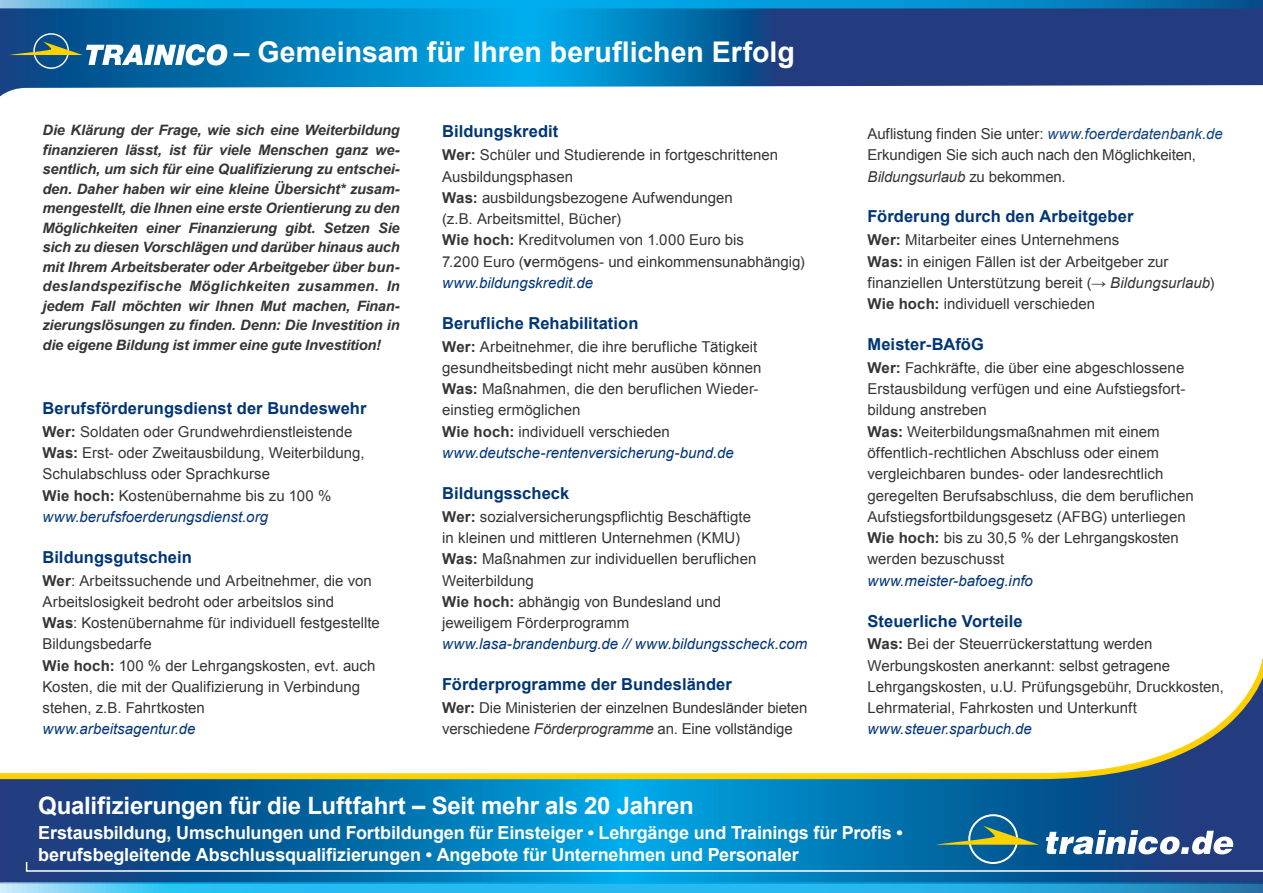
<style>
.page{position:relative;width:1263px;height:893px;background:#fff}
.page>*{position:absolute;margin:0;border:0;box-sizing:border-box;transform-origin:0 0}
.Überschrift{font:700 28.5px "Arial";color:#fff}
.Überschrift-2{font:700 24px "Arial";letter-spacing:-.01em;color:#fff}
.Überschrift-3{font:700 18px/21.6px "Arial";letter-spacing:-.01em;color:#fff}
.Überschrift-4{font:700 16.5px "Arial";letter-spacing:.005em;color:#003576}
.Fließ{font:15px/21.3px "Arial";color:#363536}
.www{font:italic 15px "Arial";color:#003576}
.Fließ-2{font:italic 700 14.55px "Arial";letter-spacing:-.015em;color:#363536}
.Fließ-3{font:italic 700 14.4px/19.5px "Arial";letter-spacing:-.015em;color:#363536;text-align:justify}
.s1{font-style:italic}
.s2{font-size:14.55px}
.s3{font-weight:700}
.s4{font-style:italic;color:#124380}
</style>
<div class="page">
<svg style="left:0;top:9px;width:1263px;height:88px;background:#2c75ac"></svg>
<svg style="left:0;top:781px;width:1263px;height:100px;background:#076aa7"></svg>
<svg style="left:0;top:658px;width:1263px;height:123px"></svg>
<svg style="left:0;top:881px;width:1263px;height:12px;background:#28a9de"></svg>
<svg style="left:0;top:0;width:1263px;height:9px;background:#0a97d4"></svg>
<svg style="left:25px;top:860px;width:1238px;height:12px;background:#267cb2"></svg>
<div style="left:33px;top:33px;width:36px;height:36px;border:1px solid #fff;border-radius:50%"></div>
<svg style="left:9px;top:41px;width:218px;height:24px"></svg>
<div style="left:968px;top:814px;width:50px;height:50px;border:2px solid #fff;border-radius:50%"></div>
<svg style="left:936px;top:826px;width:103px;height:19px;background:#52856f"></svg>
<svg style="left:1046px;top:830px;width:187px;height:24px"></svg>
<p class="Überschrift" style="left:234px;top:33px;width:562px"><span class="s1">–</span> Gemeinsam für Ihren beruflichen Erfolg</p>
<p class="Fließ-3" style="left:43px;top:121px;width:359px">Die Klärung der Frage, wie sich eine Weiterbildung</p>
<p class="Fließ-2" style="left:43px;top:140px;width:359px">finanzieren lässt, ist für viele Menschen ganz we-</p>
<p class="Fließ-3" style="left:43px;top:160px;width:359px"><span class="s2">sentlich</span>, um sich für eine Qualifizierung zu entschei&shy;den. Daher haben wir eine kleine Übersicht* zusam&shy;mengestellt, die Ihnen eine erste Orientierung zu den Möglichkeiten einer Finanzierung gibt. Setzen Sie sich zu diesen Vorschlägen und darüber hinaus auch mit Ihrem Arbeitsberater oder Arbeitgeber über bun&shy;deslandspezifische Möglichkeiten zusammen. In jedem Fall möchten wir Ihnen Mut machen, Finan&shy;zierungslösungen zu finden. Denn: Die Investition in die eigene Bildung ist immer eine gute Investition!</p>
<p class="Überschrift-4" style="left:43px;top:397px;width:325px">Berufsförderungsdienst der Bundeswehr</p>
<p class="Fließ" style="left:43px;top:421px;width:323px"><span class="s3">Wer:</span> Soldaten oder Grundwehrdienstleistende <span class="s3">Was:</span> Erst- oder Zweitausbildung, Weiterbildung, Schulabschluss oder Sprachkurse<br><span class="s3">Wie hoch:</span> Kostenübernahme bis zu 100 %</p>
<p class="www" style="left:43px;top:507px;width:227px">www.berufsfoerderungsdienst.org</p>
<p class="Überschrift-4" style="left:43px;top:546px;width:151px">Bildungsgutschein</p>
<p class="Fließ" style="left:43px;top:570px;width:339px"><span class="s3">Wer</span>: Arbeitssuchende und Arbeitnehmer, die von Arbeitslosigkeit bedroht oder arbeitslos sind<br><span class="s3">Was</span>: Kostenübernahme fü r individuell festgestellte Bildungsbedarfe<br><span class="s3">Wie hoch:</span> 100 % der Lehrgangskosten, evt. auch Kosten, die mit der Qualifizierung in Verbindung stehen, z.B. Fahrtkosten</p>
<p class="www" style="left:43px;top:719px;width:154px">www.arbeitsagentur.de</p>
<p class="Überschrift-4" style="left:442px;top:120px;width:118px">Bildungskredit</p>
<p class="Fließ" style="left:442px;top:145px;width:364px"><span class="s3">Wer:</span> Schüler und Studierende in fortgeschrittenen Ausbildungsphasen<br><span class="s3">Was:</span> ausbildungsbezogene Aufwendungen<br>(z.B. Arbeitsmittel, Bücher)<br><span class="s3">Wie hoch:</span> Kreditvolumen von 1.000 Euro bis<br>7.200 Euro (<span class="s3">v</span>ermögens- und einkommensunabhängig)</p>
<p class="www" style="left:442px;top:273px;width:152px">www.bildungskredit.de</p>
<p class="Überschrift-4" style="left:442px;top:312px;width:198px">Berufliche Rehabilitation</p>
<p class="Fließ" style="left:442px;top:336px;width:321px"><span class="s3">Wer:</span> Arbeitnehmer, die ihre berufliche Tätigkeit gesundheitsbedingt nicht mehr ausüben können</p>
<p class="Fließ" style="left:442px;top:378px;width:318px"><span class="s3">Was:</span> Maßnahmen, die den beruflichen Wieder&shy;einstieg ermöglichen</p>
<p class="Fließ" style="left:442px;top:421px;width:229px"><span class="s3">Wie hoch:</span> individuell verschieden</p>
<p class="www" style="left:442px;top:443px;width:293px">www.deutsche-rentenversicherung-bund.de</p>
<p class="Überschrift-4" style="left:442px;top:482px;width:129px">Bildungsscheck</p>
<p class="Fließ" style="left:442px;top:506px;width:310px"><span class="s3">Wer:</span> sozialversicherungspflichtig Beschäftigte in kleinen und mittleren Unternehmen (KMU)</p>
<p class="Fließ" style="left:442px;top:548px;width:316px"><span class="s3">Was:</span> Maßnahmen zur individuellen beruflichen<br>Weiterbildung</p>
<p class="Fließ" style="left:442px;top:591px;width:280px"><span class="s3">Wie hoch:</span> abhängig von Bundesland und jeweiligem Förderprogramm</p>
<p class="www" style="left:442px;top:634px;width:367px">www.lasa-brandenburg.de // www.bildungsscheck.com</p>
<p class="Überschrift-4" style="left:442px;top:674px;width:291px">Förderprogramme der Bundesländer</p>
<p class="Fließ" style="left:442px;top:697px;width:367px"><span class="s3">Wer:</span> Die Ministerien der einzelnen Bundesländer bieten verschiedene <span class="s1">Förderprogramme</span> an. Eine vollständige</p>
<p class="Fließ" style="left:867px;top:123px;width:357px">Auflistung finden Sie unter: <span class="s4">www.foerderdatenbank.de<br></span>Erkundigen Sie sich auch nach den Möglichkeiten,<br><span class="s1">Bildungsurlaub</span> zu bekommen.</p>
<p class="Überschrift-4" style="left:867px;top:205px;width:267px">Förderung durch den Arbeitgeber</p>
<p class="Fließ" style="left:867px;top:230px;width:253px"><span class="s3">Wer:</span> Mitarbeiter eines Unternehmens</p>
<p class="Fließ" style="left:867px;top:251px;width:348px"><span class="s3">Was:</span> in einigen Fällen ist der Arbeitgeber zur finanziellen Unterstützung bereit (→ <span class="s1">Bildungsurlaub</span>)</p>
<p class="Fließ" style="left:867px;top:293px;width:229px"><span class="s3">Wie hoch:</span> individuell verschieden</p>
<p class="Überschrift-4" style="left:867px;top:333px;width:118px">Meister-BAföG</p>
<p class="Fließ" style="left:867px;top:357px;width:319px;text-align:justify"><span class="s3">Wer:</span> Fachkräfte, die über eine abgeschlossene Erstausbildung verfügen und eine Aufstiegsfort&shy;bildung anstreben</p>
<p class="Fließ" style="left:867px;top:421px;width:328px"><span class="s3">Was:</span> Weiterbildungsmaßnahmen mit einem öffentlich-rechtlichen Abschluss oder einem vergleichbaren bundes- oder landesrechtlich geregelten Berufsabschluss, die dem beruflichen Aufstiegsfortbildungsgesetz (AFBG) unterliegen</p>
<p class="Fließ" style="left:867px;top:527px;width:313px"><span class="s3">Wie hoch:</span> bis zu 30,5 % der Lehrgangskosten werden bezuschusst</p>
<p class="www" style="left:867px;top:571px;width:167px">www.meister-bafoeg.info</p>
<p class="Überschrift-4" style="left:867px;top:610px;width:157px">Steuerliche Vorteile</p>
<p class="Fließ" style="left:867px;top:634px;width:358px"><span class="s3">Was:</span> Bei der Steuerrückerstattung werden Werbungskosten anerkannt: selbst getragene Lehrgangskosten, u.U. Prüfungsgebühr, Druckkosten, Lehrmaterial, Fahrkosten und Unterkunft</p>
<p class="www" style="left:867px;top:719px;width:166px">www.steuer.sparbuch.de</p>
<p class="Überschrift-2" style="left:38px;top:789px;width:657px">Qualifizierungen für die Luftfahrt – Seit mehr als 20 Jahren</p>
<p class="Überschrift-3" style="left:38px;top:823px;width:866px">Erstausbildung, Umschulungen und Fortbildungen für Einsteiger • Lehrgänge und Trainings für Profis • berufsbegleitende Abschlussqualifizierungen • Angebote für Unternehmen und Personaler</p>
</div>
